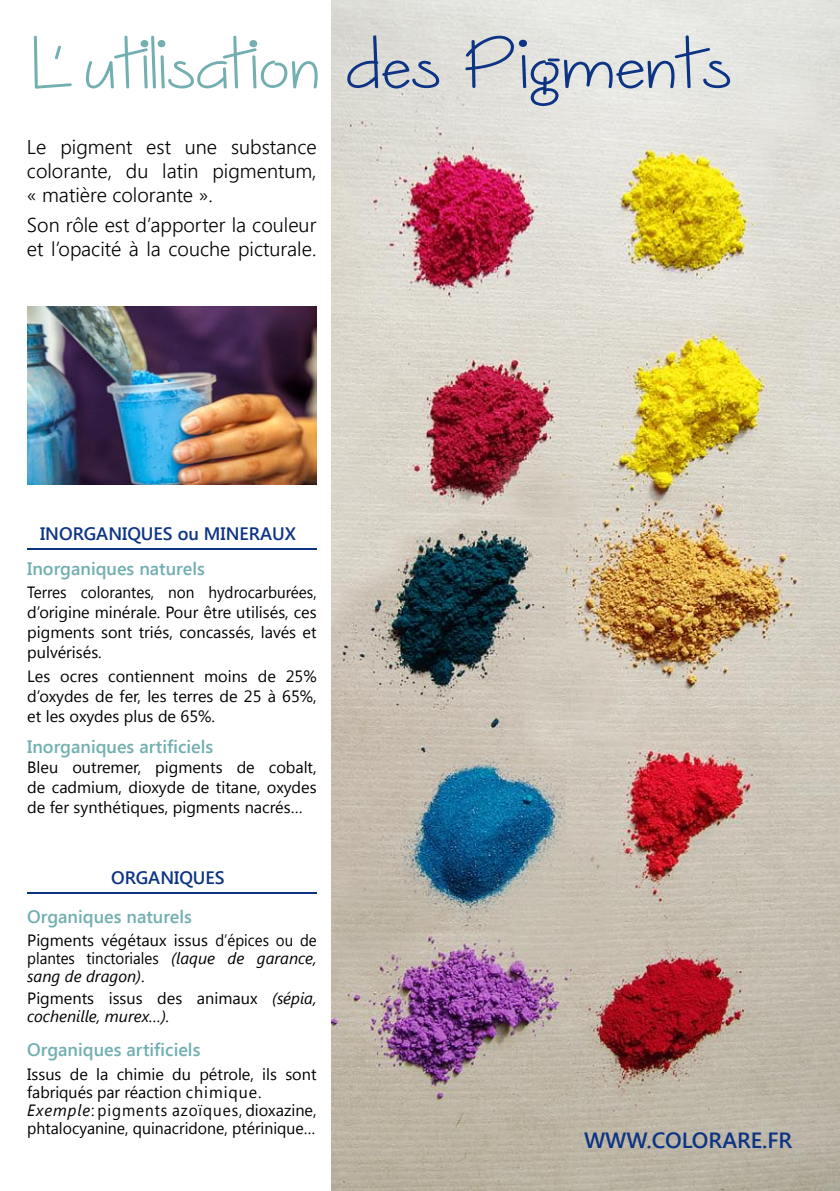
<style>
.page{position:relative;width:840px;height:1191px;background:#fff}
.page>*{position:absolute;margin:0;border:0;box-sizing:border-box;transform-origin:0 0}
.t1{font:70px "Dutch Tulips Demo";color:#73afb0;scale:1.08 1}
.t2{font:600 22px "Segoe UI";color:#0d3484}
.t3{font:300 20px/24px "Segoe UI";color:#000;text-align:justify}
.t4{font:600 18px "Segoe UI";color:#73afb0}
.t5{font:600 18px "Segoe UI";color:#0d3484}
.t6{font:16.2px/18px "Segoe UI";color:#000;text-align:justify}
.t7{font:16.2px/20px "Segoe UI";color:#000;text-align:justify;scale:.94 1}
.t8{font:italic 16.2px/18px "Segoe UI";color:#000}
.s1{color:#0d3484}
.s2{font-style:italic}
.s3{font-style:normal}
</style>
<div class="page">
<img style="left:331px;top:0;width:508px;height:1191px">
<img style="left:27px;top:306px;width:289px;height:178px">
<hr style="left:27px;top:548px;width:289px;height:1px;background:#0d3484">
<hr style="left:27px;top:892px;width:289px;height:1px;background:#0d3484">
<h1 class="t1" style="left:30px;top:21px;width:650px">L’ utilisation <span class="s1">des Pigments</span></h1>
<p class="t3" style="left:27px;top:134px;width:291px">Le pigment est une substance colorante, du latin pigmentum, « matière colorante ».</p>
<p class="t3" style="left:27px;top:212px;width:291px">Son rôle est d’apporter la couleur et l’opacité à la couche picturale.</p>
<p class="t5" style="left:40px;top:521px;width:257px">INORGANIQUES ou MINERAUX</p>
<p class="t4" style="left:27px;top:556px;width:179px">Inorganiques naturels</p>
<p class="t7" style="left:27px;top:581px;width:309px">Terres colorantes, non hydrocarburées, d’origine minérale. Pour être utilisés, ces pigments sont triés, concassés, lavés et pulvérisés.</p>
<p class="t6" style="left:27px;top:665px;width:291px;line-height:20px">Les ocres contiennent moins de 25% d’oxydes de fer, les terres de 25 à 65%, et les oxydes plus de 65%.</p>
<p class="t4" style="left:27px;top:734px;width:187px">Inorganiques artificiels</p>
<p class="t6" style="left:27px;top:756px;width:291px;line-height:20px">Bleu outremer, pigments de cobalt, de cadmium, dioxyde de titane, oxydes de fer synthétiques, pigments nacrés…</p>
<p class="t5" style="left:111px;top:865px;width:115px">ORGANIQUES</p>
<p class="t4" style="left:27px;top:904px;width:166px">Organiques naturels</p>
<p class="t6" style="left:27px;top:930px;width:291px">Pigments végétaux issus d’épices ou de plantes tinctoriales <span class="s2">(laque de garance, sang de dragon)</span>.</p>
<p class="t8" style="left:27px;top:988px;width:291px"><span class="s3">Pigments issus des animaux</span> (sépia, cochenille, murex…).</p>
<p class="t4" style="left:27px;top:1036px;width:174px">Organiques artificiels</p>
<p class="t6" style="left:27px;top:1064px;width:291px;text-align:left">Issus de la chimie du pétrole, ils sont fabriqués par réaction chimique.<br><span class="s2">Exemple</span>: pigments azoïques, dioxazine, phtalocyanine, quinacridone, ptérinique…</p>
<h2 class="t2" style="left:583px;top:1125px;width:210px">www.colorare.fr</h2>
</div>
